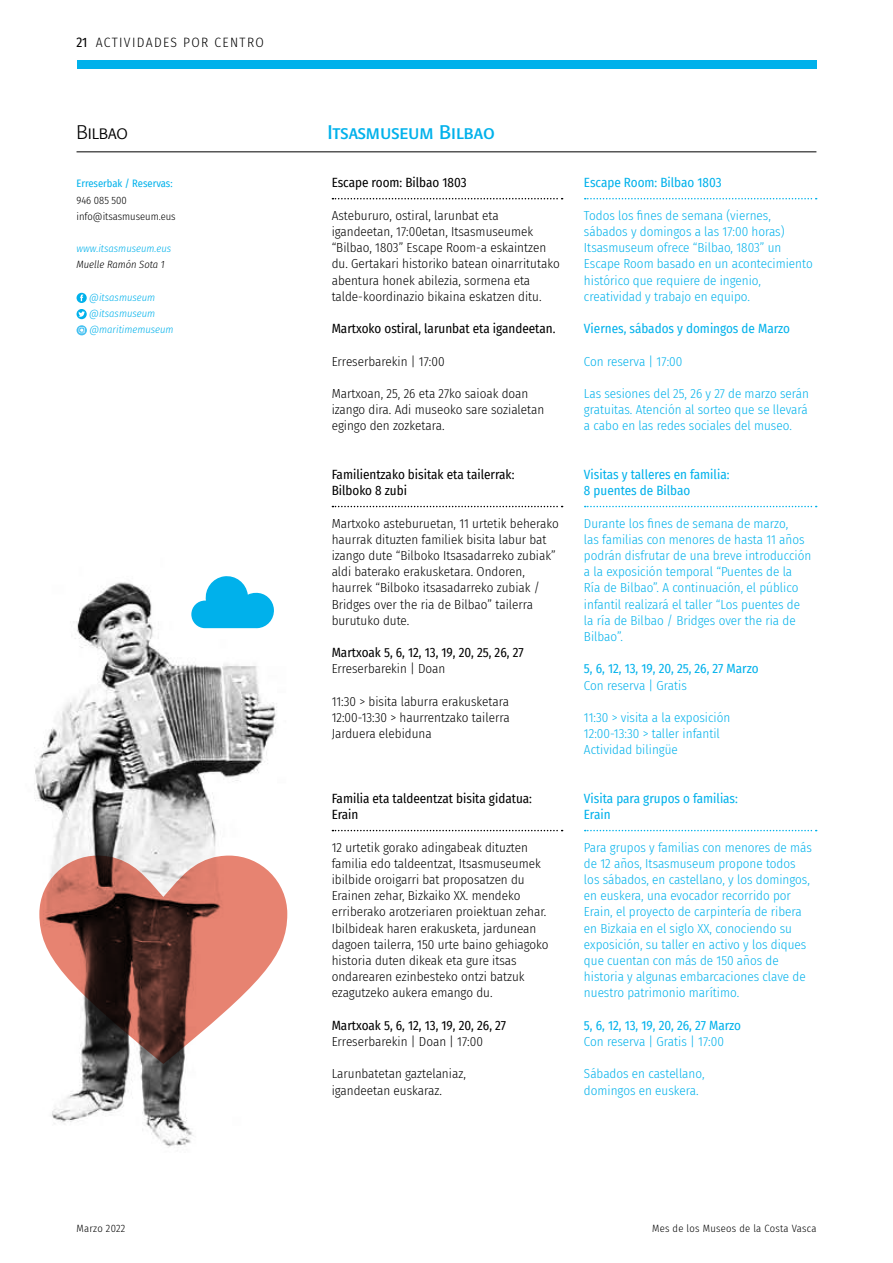
<style>
.page{position:relative;width:893px;height:1263px;background:#fff}
.page>*{position:absolute;margin:0;border:0;box-sizing:border-box;transform-origin:0 0}
.t1{font:19.5px "Formata Regular SC";letter-spacing:-.005em;color:#00b1eb}
.t2{font:19.5px "Formata Light SC";letter-spacing:-.005em;color:#000}
.t3{font:300 13.5px "Fira Sans Condensed";letter-spacing:.1em;color:#000}
.t4{font:13.5px "Fira Sans Condensed";color:#000}
.t5{font:300 13.05px/16.2px "Fira Sans Condensed";color:#000}
.t6{font:300 13.05px/16.2px "Fira Sans Condensed";color:#00b1eb}
.t7{font:13.05px/16.2px "Fira Sans Condensed";color:#000}
.t8{font:13.05px/16.2px "Fira Sans Condensed";color:#00b1eb}
.t9{font:300 10.5px/16.2px "Fira Sans Condensed";letter-spacing:.015em;color:#000}
.t10{font:italic 300 10.5px/16.2px "Fira Sans Condensed";color:#00b1eb}
.t11{font:10.5px "Fira Sans Condensed";color:#00b1eb}
.t12{font:italic 300 10.5px "Fira Sans Condensed";color:#000}
</style>
<div class="page">
<hr style="left:77px;top:151px;width:739px;height:1px;background:#000">
<svg style="left:77px;top:293px;width:10px;height:10px"></svg>
<svg style="left:77px;top:309px;width:10px;height:10px"></svg>
<svg style="left:77px;top:325px;width:10px;height:10px"></svg>
<img style="left:34px;top:582px;width:254px;height:566px">
<svg style="left:191px;top:576px;width:83px;height:52px"></svg>
<div style="left:77px;top:60px;width:739px;height:8px;background:#00b1eb"></div>
<svg style="left:585px;top:198px;width:232px;height:1px"></svg>
<svg style="left:585px;top:506px;width:232px;height:1px"></svg>
<svg style="left:585px;top:830px;width:232px;height:1px"></svg>
<svg style="left:332px;top:198px;width:231px;height:1px"></svg>
<svg style="left:332px;top:506px;width:231px;height:1px"></svg>
<svg style="left:332px;top:830px;width:231px;height:1px"></svg>
<p class="t4" style="left:77px;top:32px;width:12px">21</p>
<p class="t3" style="left:96px;top:33px;width:170px">ACTIVIDADES POR CENTRO</p>
<h1 class="t2" style="left:77px;top:120px;width:53px">Bilbao</h1>
<h1 class="t1" style="left:327px;top:120px;width:169px">Itsasmuseum Bilbao</h1>
<p class="t11" style="left:77px;top:176px;width:98px">Erreserbak / Reservas:</p>
<p class="t9" style="left:77px;top:192px;width:101px">946 085 500 info@itsasmuseum.eus</p>
<p class="t10" style="left:77px;top:240px;width:96px">www.itsasmuseum.eus</p>
<p class="t12" style="left:77px;top:257px;width:90px">Muelle Ramón Sota 1</p>
<p class="t10" style="left:89px;top:289px;width:86px">@itsasmuseum @itsasmuseum @maritimemuseum</p>
<p class="t7" style="left:332px;top:174px;width:136px">Escape room: Bilbao 1803</p>
<p class="t5" style="left:332px;top:207px;width:230px">Astebururo, ostiral, larunbat eta igandeetan, 17:00etan, Itsasmuseumek “Bilbao, 1803” Escape Room-a eskaintzen du. Gertakari historiko batean oinarritutako abentura honek abilezia, sormena eta talde-koordinazio bikaina eskatzen ditu.</p>
<p class="t7" style="left:332px;top:320px;width:225px">Martxoko ostiral, larunbat eta igandeetan.</p>
<p class="t5" style="left:332px;top:353px;width:115px">Erreserbarekin | 17:00</p>
<p class="t5" style="left:332px;top:385px;width:214px">Martxoan, 25, 26 eta 27ko saioak doan izango dira. Adi museoko sare sozialetan egingo den zozketara.</p>
<p class="t7" style="left:332px;top:466px;width:184px">Familientzako bisitak eta tailerrak:<br>Bilboko 8 zubi</p>
<p class="t5" style="left:332px;top:515px;width:229px">Martxoko asteburuetan, 11 urtetik beherako haurrak dituzten familiek bisita labur bat izango dute “Bilboko Itsasadarreko zubiak” aldi baterako erakusketara. Ondoren, haurrek “Bilboko itsasadarreko zubiak / Bridges over the ria de Bilbao” tailerra burutuko dute.</p>
<p class="t7" style="left:332px;top:644px;width:193px">Martxoak 5, 6, 12, 13, 19, 20, 25, 26, 27</p>
<p class="t5" style="left:332px;top:661px;width:115px">Erreserbarekin | Doan</p>
<p class="t5" style="left:332px;top:693px;width:180px;text-align:justify">11:30 &gt; bisita laburra erakusketara 12:00-13:30 &gt; haurrentzako tailerra Jarduera elebiduna</p>
<p class="t7" style="left:332px;top:790px;width:202px">Familia eta taldeentzat bisita gidatua:<br>Erain</p>
<p class="t5" style="left:332px;top:839px;width:218px">12 urtetik gorako adingabeak dituzten familia edo taldeentzat, Itsasmuseumek ibilbide oroigarri bat proposatzen du Erainen zehar, Bizkaiko XX. mendeko erriberako arotzeriaren proiektuan zehar.<br>Ibilbideak haren erakusketa, jardunean dagoen tailerra, 150 urte baino gehiagoko historia duten dikeak eta gure itsas ondarearen ezinbesteko ontzi batzuk ezagutzeko aukera emango du.</p>
<p class="t7" style="left:332px;top:1017px;width:176px">Martxoak 5, 6, 12, 13, 19, 20, 26, 27</p>
<p class="t5" style="left:332px;top:1033px;width:153px">Erreserbarekin | Doan | 17:00</p>
<p class="t5" style="left:332px;top:1066px;width:136px">Larunbatetan gaztelaniaz, igandeetan euskaraz.</p>
<p class="t8" style="left:584px;top:174px;width:139px">Escape Room: Bilbao 1803</p>
<p class="t6" style="left:584px;top:207px;width:230px">Todos los fines de semana (viernes, sábados y domingos a las 17:00 horas)<br>Itsasmuseum ofrece “Bilbao, 1803” un Escape Room basado en un acontecimiento histórico que requiere de ingenio, creatividad y trabajo en equipo.</p>
<p class="t8" style="left:584px;top:320px;width:208px">Viernes, sábados y domingos de Marzo</p>
<p class="t6" style="left:584px;top:353px;width:100px">Con reserva | 17:00</p>
<p class="t6" style="left:584px;top:385px;width:227px;text-align:justify">Las sesiones del 25, 26 y 27 de marzo serán gratuitas. Atención al sorteo que se llevará a cabo en las redes sociales del museo.</p>
<p class="t8" style="left:584px;top:466px;width:147px">Visitas y talleres en familia:<br>8 puentes de Bilbao</p>
<p class="t6" style="left:584px;top:515px;width:229px">Durante los fines de semana de marzo,<br>las familias con menores de hasta 11 años podrán disfrutar de una breve introducción a la exposición temporal “Puentes de la Ría de Bilbao”. A continuación, el público infantil realizará el taller “Los puentes de la ría de Bilbao / Bridges over the ria de Bilbao”.</p>
<p class="t8" style="left:584px;top:660px;width:176px">5, 6, 12, 13, 19, 20, 25, 26, 27 Marzo</p>
<p class="t6" style="left:584px;top:677px;width:104px">Con reserva | Gratis</p>
<p class="t6" style="left:584px;top:709px;width:148px">11:30 &gt; visita a la exposición<br>12:00-13:30 &gt; taller infantil<br>Actividad bilingüe</p>
<p class="t8" style="left:584px;top:790px;width:155px">Visita para grupos o familias:<br>Erain</p>
<p class="t6" style="left:584px;top:839px;width:229px">Para grupos y familias con menores de más de 12 años, Itsasmuseum propone todos los sábados, en castellano, y los domingos, en euskera, una evocador recorrido por Erain, el proyecto de carpintería de ribera en Bizkaia en el siglo XX, conociendo su exposición, su taller en activo y los diques que cuentan con más de 150 años de historia y algunas embarcaciones clave de nuestro patrimonio marítimo.</p>
<p class="t8" style="left:584px;top:1017px;width:159px">5, 6, 12, 13, 19, 20, 26, 27 Marzo</p>
<p class="t6" style="left:584px;top:1033px;width:141px">Con reserva | Gratis | 17:00</p>
<p class="t6" style="left:584px;top:1066px;width:122px">Sábados en castellano, domingos en euskera.</p>
<p class="t9" style="left:77px;top:1220px;width:50px">Marzo 2022</p>
<p class="t9" style="left:652px;top:1220px;width:166px">Mes de los Museos de la Costa Vasca</p>
</div>
